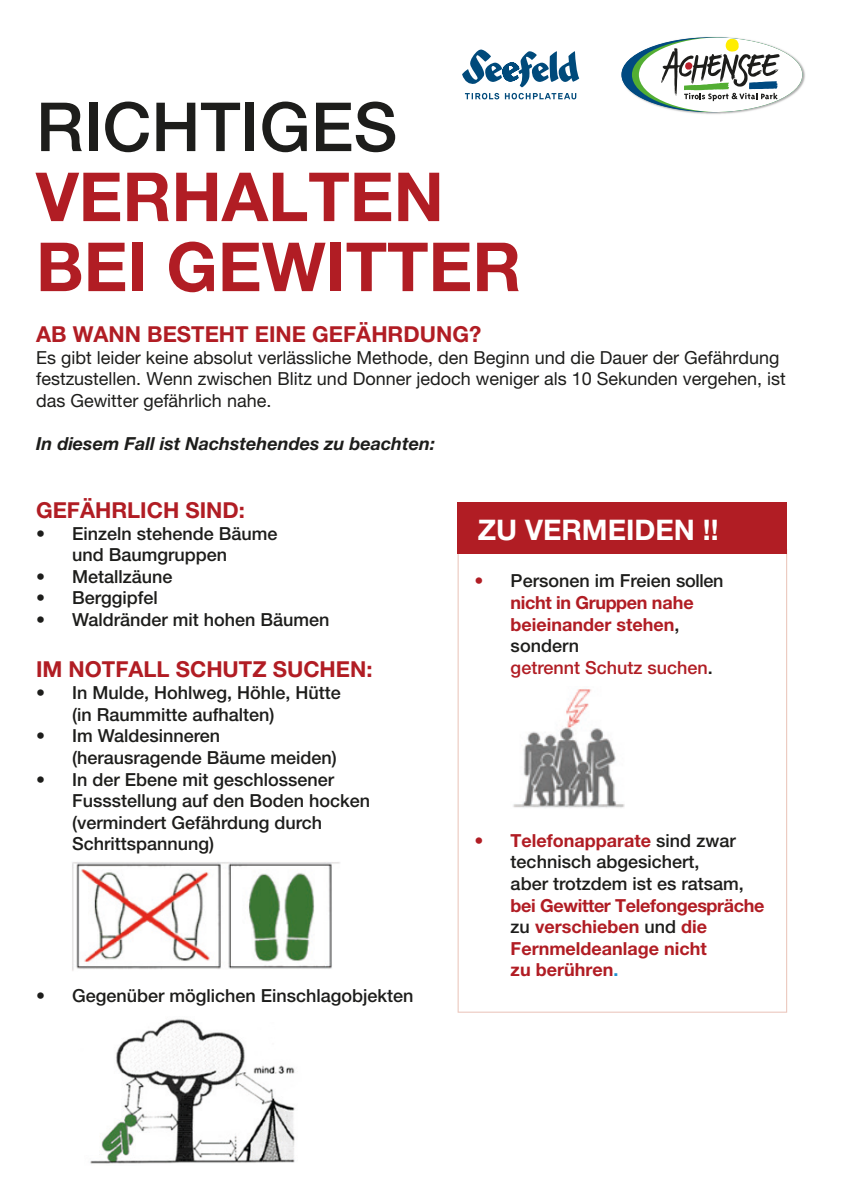
<style>
.page{position:relative;width:842px;height:1191px;background:#fff}
.page>*{position:absolute;margin:0;border:0;box-sizing:border-box;transform-origin:0 0}
.t1{font:700 67.8px/70px "Helvetica Neue LT Pro";color:#b11d24}
.t2{font:500 67.8px "Helvetica Neue LT Pro";color:#1d1d1b}
.t3{font:700 28.4px "Helvetica Neue LT Pro";color:#fff}
.t4{font:700 22px "Helvetica Neue LT Pro";color:#b11d24}
.t5{font:500 18px/21.6px "Helvetica Neue LT Pro";color:#1d1d1b}
.t6{font:18px/21.6px "Helvetica Neue LT Pro";color:#1d1d1b}
.t7{font:700 18px/21.6px "Helvetica Neue LT Pro";color:#b11d24}
.t8{font:italic 700 18px "Helvetica Neue LT Pro";color:#1d1d1b}
.s1{font-weight:500}
.s2{font-weight:500;color:#1d1d1b}
.s3{color:#b11d24}
.s4{font-weight:700;color:#b11d24}
.s5{color:#1f91d0}
</style>
<div class="page">
<img style="left:72px;top:862px;width:268px;height:109px">
<img style="left:90px;top:1019px;width:205px;height:145px">
<svg style="left:458px;top:553px;width:329px;height:459px"></svg>
<img style="left:510px;top:686px;width:117px;height:122px">
<div style="left:458px;top:502px;width:329px;height:51px;background:#b11d24"></div>
<img style="left:685px;top:66px;width:120px;height:48px">
<svg style="left:621px;top:37px;width:181px;height:75px"></svg>
<svg style="left:465px;top:93px;width:111px;height:6px"></svg>
<svg style="left:462px;top:49px;width:117px;height:38px"></svg>
<h1 class="t2" style="left:36px;top:86px;width:363px">RICHTIGES</h1>
<h1 class="t1" style="left:36px;top:160px;width:487px">VERHALTEN<br>BEI GEWITTER</h1>
<p class="t4" style="left:36px;top:321px;width:447px">AB WANN BESTEHT EINE GEFÄHRDUNG?</p>
<p class="t6" style="left:36px;top:346px;width:751px">Es gibt leider keine absolut verlässliche Methode, den Beginn und die Dauer der Gefährdung festzustellen. Wenn zwischen Blitz und Donner jedoch weniger als 10 Sekunden vergehen, ist das Gewitter gefährlich nahe.</p>
<p class="t8" style="left:36px;top:432px;width:401px">In diesem Fall ist Nachstehendes zu beachten:</p>
<p class="t4" style="left:36px;top:496px;width:210px">GEFÄHRLICH SIND:</p>
<p class="t5" style="left:72px;top:522px;width:207px;text-indent:-36px">• Einzeln stehende Bäume und Baumgruppen</p>
<p class="t5" style="left:36px;top:565px;width:138px">• Metallzäune</p>
<p class="t5" style="left:36px;top:587px;width:123px">• Berggipfel</p>
<p class="t5" style="left:36px;top:608px;width:295px">• Waldränder mit hohen Bäumen</p>
<p class="t4" style="left:36px;top:656px;width:338px">IM NOTFALL SCHUTZ SUCHEN:</p>
<p class="t5" style="left:72px;top:681px;width:270px;text-indent:-36px">• In Mulde, Hohlweg, Höhle, Hütte (in Raummitte aufhalten)</p>
<p class="t5" style="left:72px;top:725px;width:266px;text-indent:-36px">• Im Waldesinneren (herausragende Bäume meiden)</p>
<p class="t5" style="left:72px;top:768px;width:300px;text-indent:-36px">• In der Ebene mit geschlossener<br>Fussstellung auf den Boden hocken (vermindert Gefährdung durch<br>Schrittspannung)</p>
<p class="t5" style="left:36px;top:984px;width:379px">• Gegenüber möglichen Einschlagobjekten</p>
<h2 class="t3" style="left:478px;top:512px;width:242px">ZU VERMEIDEN !!</h2>
<p class="t7" style="left:511px;top:570px;width:214px;text-indent:-36px"><span class="s1">•</span> <span class="s2">Personen im Freien sollen </span>nicht in Gruppen nahe beieinander stehen<span class="s2">, sondern<br></span><span class="s1">getrennt Schutz suchen</span><span class="s2">.</span></p>
<p class="t5" style="left:511px;top:829px;width:235px;text-indent:-36px"><span class="s3">•</span> <span class="s4">Telefonapparate</span> sind zwar technisch abgesichert,<br>aber trotzdem ist es ratsam,</p>
<p class="t7" style="left:511px;top:894px;width:255px">bei Gewitter Telefongespräche <span class="s2">zu</span> verschieben <span class="s2">und</span> die<br>Fernmeldeanlage nicht<br>zu berühren<span class="s5">.</span></p>
</div>
